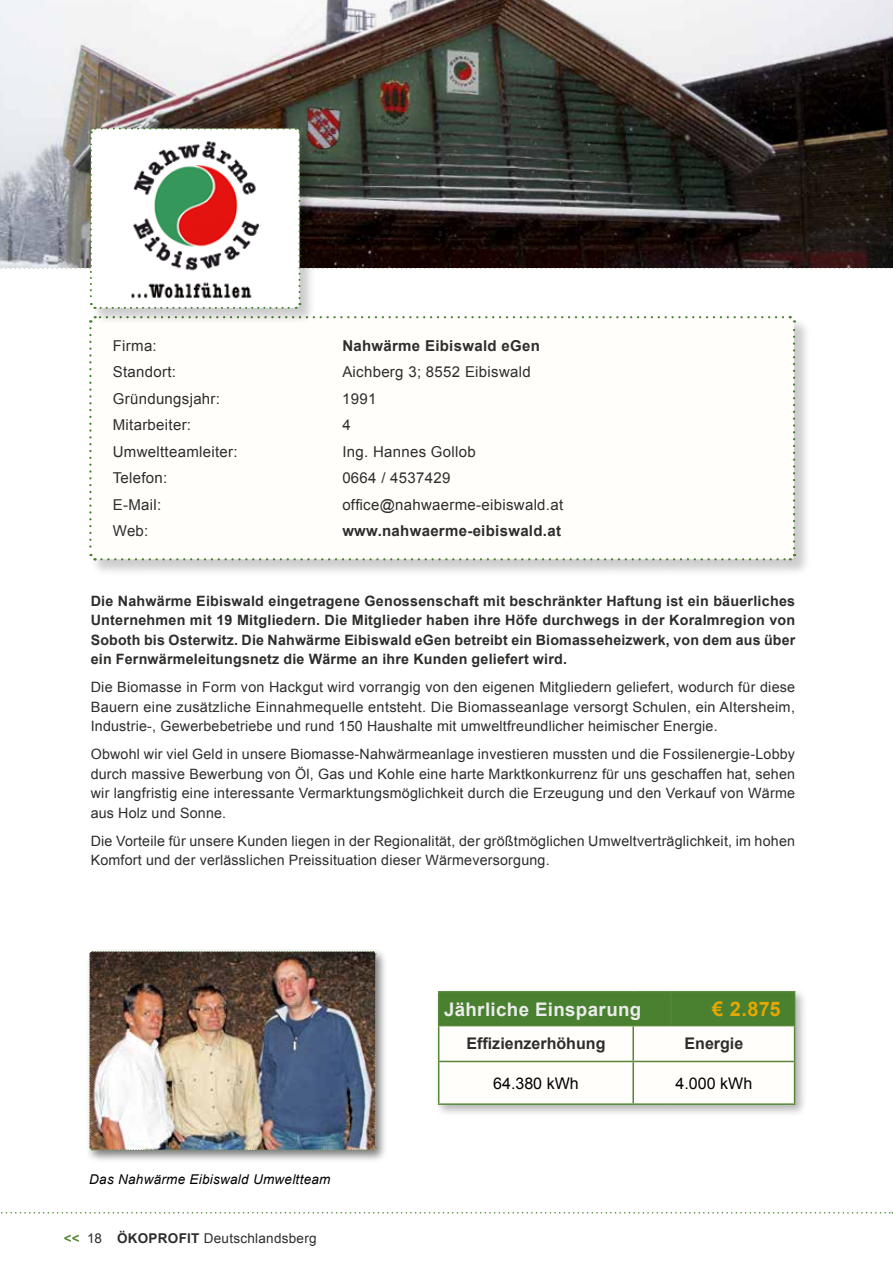
<style>
.page{position:relative;width:893px;height:1263px;background:#fff}
.page>*{position:absolute;margin:0;border:0;box-sizing:border-box;transform-origin:0 0}
.t1{font:700 20.1px "Arial";color:#e8a701}
.t2{font:700 18.75px "Arial";letter-spacing:.02em;color:#ececed}
.t3{font:700 16.05px "Arial";color:#2e2d2c}
.t4{font:16.05px "Arial";color:#000}
.t5{font:15px "Arial";letter-spacing:.02em;color:#2e2d2c}
.t6{font:700 15px "Arial";letter-spacing:.02em;color:#2e2d2c}
.t7{font:14.25px/19.5px "Arial";letter-spacing:.015em;color:#2e2d2c;text-align:justify}
.t8{font:700 14.25px/19.5px "Arial";letter-spacing:.015em;color:#2e2d2c;text-align:justify}
.t9{font:italic 13.5px "Arial";letter-spacing:.02em;color:#000}
.t10{font:13.5px "Arial";letter-spacing:.02em;color:#2e2d2c}
.s1{font-weight:700;color:#568738}
.s2{font-weight:700}
</style>
<div class="page">
<svg style="left:1px;top:1212px;width:892px;height:1px"></svg>
<div style="left:90px;top:317px;width:721px;height:260px;background:#000;opacity:.2"></div>
<img style="left:0;top:0;width:893px;height:127px">
<svg style="left:0;top:127px;width:893px;height:434px"></svg>
<div style="left:86px;top:948px;width:302px;height:214px;background:#000;opacity:.5"></div>
<img style="left:89px;top:951px;width:287px;height:200px">
<div style="left:434px;top:987px;width:374px;height:130px;background:#000;opacity:.3"></div>
<svg style="left:439px;top:992px;width:355px;height:111px"></svg>
<hr style="left:438px;top:991px;width:195px;height:1px;background:#568738">
<hr style="left:438px;top:992px;width:1px;height:33px;background:#568738">
<hr style="left:633px;top:991px;width:38px;height:1px;background:#568738">
<hr style="left:671px;top:991px;width:124px;height:1px;background:#568738">
<hr style="left:670px;top:992px;width:2px;height:33px;background:#568738">
<hr style="left:794px;top:992px;width:1px;height:33px;background:#568738">
<hr style="left:438px;top:1025px;width:195px;height:1px;background:#568738">
<hr style="left:438px;top:1026px;width:1px;height:35px;background:#568738">
<hr style="left:633px;top:1025px;width:38px;height:1px;background:#568738">
<hr style="left:632px;top:1026px;width:2px;height:35px;background:#568738">
<hr style="left:671px;top:1025px;width:124px;height:1px;background:#568738">
<hr style="left:794px;top:1026px;width:1px;height:35px;background:#568738">
<hr style="left:438px;top:1061px;width:195px;height:1px;background:#568738">
<hr style="left:438px;top:1062px;width:1px;height:41px;background:#568738">
<hr style="left:633px;top:1061px;width:38px;height:1px;background:#568738">
<hr style="left:632px;top:1062px;width:2px;height:41px;background:#568738">
<hr style="left:671px;top:1061px;width:124px;height:1px;background:#568738">
<hr style="left:794px;top:1062px;width:1px;height:41px;background:#568738">
<hr style="left:438px;top:1103px;width:195px;height:2px;background:#568738">
<hr style="left:633px;top:1103px;width:38px;height:2px;background:#568738">
<hr style="left:671px;top:1103px;width:124px;height:2px;background:#568738">
<p class="t5" style="left:113px;top:335px;width:45px">Firma:</p>
<p class="t6" style="left:342px;top:335px;width:199px">Nahwärme Eibiswald eGen</p>
<p class="t5" style="left:113px;top:362px;width:65px">Standort:</p>
<p class="t5" style="left:342px;top:362px;width:190px">Aichberg 3; 8552 Eibiswald</p>
<p class="t5" style="left:113px;top:388px;width:109px">Gründungsjahr:</p>
<p class="t5" style="left:342px;top:388px;width:36px">1991</p>
<p class="t5" style="left:113px;top:415px;width:80px">Mitarbeiter:</p>
<p class="t5" style="left:342px;top:415px;width:10px">4</p>
<p class="t5" style="left:113px;top:441px;width:126px">Umweltteamleiter:</p>
<p class="t5" style="left:342px;top:441px;width:135px">Ing. Hannes Gollob</p>
<p class="t5" style="left:113px;top:468px;width:56px">Telefon:</p>
<p class="t5" style="left:342px;top:468px;width:110px">0664 / 4537429</p>
<p class="t5" style="left:113px;top:494px;width:50px">E-Mail:</p>
<p class="t5" style="left:342px;top:494px;width:222px">office@nahwaerme-eibiswald.at</p>
<p class="t5" style="left:113px;top:521px;width:37px">Web:</p>
<p class="t6" style="left:342px;top:521px;width:220px">www.nahwaerme-eibiswald.at</p>
<p class="t8" style="left:91px;top:591px;width:706px">Die Nahwärme Eibiswald eingetragene Genossenschaft mit beschränkter Haftung ist ein bäuerliches Unternehmen mit 19 Mitgliedern. Die Mitglieder haben ihre Höfe durchwegs in der Koralmregion von Soboth bis Osterwitz. Die Nahwärme Eibiswald eGen betreibt ein Biomasseheizwerk, von dem aus über ein Fernwärmeleitungsnetz die Wärme an ihre Kunden geliefert wird.</p>
<p class="t7" style="left:91px;top:678px;width:706px">Die Biomasse in Form von Hackgut wird vorrangig von den eigenen Mitgliedern geliefert, wodurch für diese Bauern eine zusätzliche Einnahmequelle entsteht. Die Biomasseanlage versorgt Schulen, ein Altersheim, Industrie-, Gewerbebetriebe und rund 150 Haushalte mit umweltfreundlicher heimischer Energie.</p>
<p class="t7" style="left:91px;top:745px;width:706px">Obwohl wir viel Geld in unsere Biomasse-Nahwärmeanlage investieren mussten und die Fossilenergie-Lobby durch massive Bewerbung von Öl, Gas und Kohle eine harte Marktkonkurrenz für uns geschaffen hat, sehen wir langfristig eine interessante Vermarktungsmöglichkeit durch die Erzeugung und den Verkauf von Wärme aus Holz und Sonne.</p>
<p class="t7" style="left:91px;top:831px;width:706px">Die Vorteile für unsere Kunden liegen in der Regionalität, der größtmöglichen Umweltverträglichkeit, im hohen<br>Komfort und der verlässlichen Preissituation dieser Wärmeversorgung.</p>
<p class="t9" style="left:89px;top:1170px;width:243px">Das Nahwärme Eibiswald Umweltteam</p>
<p class="t10" style="left:64px;top:1229px;width:254px"><span class="s1">&lt;&lt;</span> 18 <span class="s2">ÖKOPROFIT</span> Deutschlandsberg</p>
<h2 class="t2" style="left:444px;top:996px;width:199px">Jährliche Einsparung</h2>
<h1 class="t1" style="left:712px;top:995px;width:70px">€ 2.875</h1>
<p class="t3" style="left:466px;top:1033px;width:141px">Effizienzerhöhung</p>
<p class="t3" style="left:684px;top:1033px;width:60px">Energie</p>
<p class="t4" style="left:493px;top:1072px;width:87px">64.380 kWh</p>
<p class="t4" style="left:676px;top:1072px;width:78px">4.000 kWh</p>
</div>
